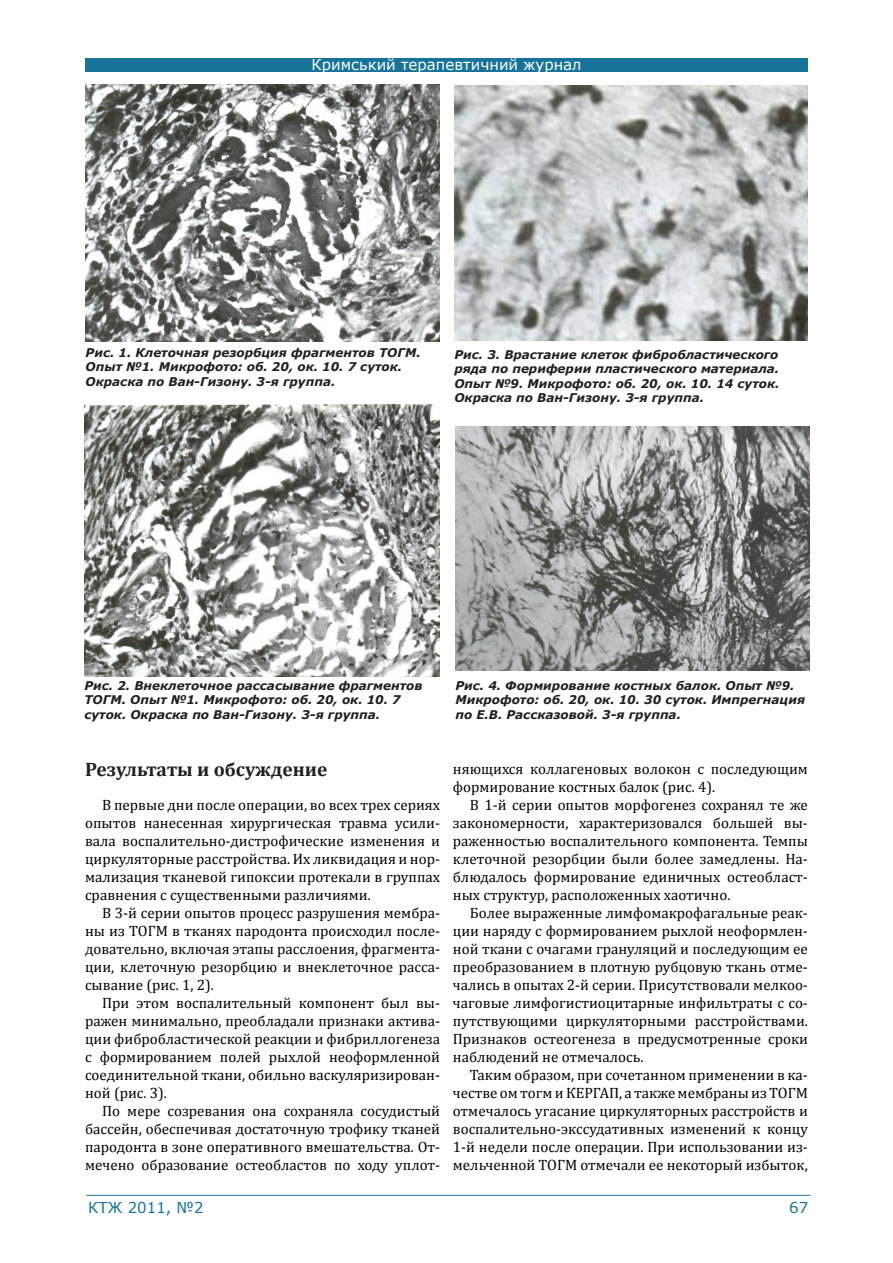
<style>
.page{position:relative;width:893px;height:1263px;background:#fff}
.page>*{position:absolute;margin:0;border:0;box-sizing:border-box;transform-origin:0 0}
.j-Title_3{font:700 19.5px "Cambria";color:#231f20}
.j-BAS{font:15px/18px "Cambria";color:#000;text-align:justify}
.t1{font:15px "Verdana";color:#fff}
.t2{font:15px "Verdana";color:#177399}
.j-Caption{font:italic 700 12px/14.4px "Verdana";color:#231f20}
</style>
<div class="page">
<div style="left:85px;top:58px;width:723px;height:14px;background:#177399"></div>
<hr style="left:86px;top:1195px;width:724px;height:1px;background:#1c759b">
<img style="left:86px;top:84px;width:353px;height:257px">
<img style="left:84px;top:404px;width:355px;height:273px">
<img style="left:454px;top:85px;width:354px;height:255px">
<img style="left:455px;top:426px;width:354px;height:245px">
<p class="t1" style="left:311px;top:54px;width:272px">Кримський терапевтичний журнал</p>
<p class="j-Caption" style="left:86px;top:345px;width:337px">Рис. 1. Клеточная резорбция фрагментов ТОГМ.<br>Опыт №1. Микрофото: об. 20, ок. 10. 7 суток.<br>Окраска по Ван-Гизону. 3-я группа.</p>
<p class="j-Caption" style="left:454px;top:347px;width:327px;text-align:justify">Рис. 3. Врастание клеток фибробластического ряда по периферии пластического материала.<br>Опыт №9. Микрофото: об. 20, ок. 10. 14 суток.<br>Окраска по Ван-Гизону. 3-я группа.</p>
<p class="j-Caption" style="left:84px;top:678px;width:340px">Рис. 2. Внеклеточное рассасывание фрагментов<br>ТОГМ. Опыт №1. Микрофото: об. 20, ок. 10. 7 суток. Окраска по Ван-Гизону. 3-я группа.</p>
<p class="j-Caption" style="left:455px;top:678px;width:351px">Рис. 4. Формирование костных балок. Опыт №9.<br>Микрофото: об. 20, ок. 10. 30 суток. Импрегнация по Е.В. Рассказовой. 3-я группа.</p>
<p class="j-Title_3" style="left:85px;top:756px;width:244px">Результаты и обсуждение</p>
<p class="j-BAS" style="left:85px;top:796px;width:357px;text-indent:17px">В первые дни после операции, во всех трех сериях опытов нанесенная хирургическая травма усили&shy;вала воспалительно-дистрофические изменения и циркуляторные расстройства. Их ликвидация и нор&shy;мализация тканевой гипоксии протекали в группах сравнения с существенными различиями.</p>
<p class="j-BAS" style="left:85px;top:904px;width:357px;text-indent:17px">В 3-й серии опытов процесс разрушения мембра&shy;ны из ТОГМ в тканях пародонта происходил после&shy;довательно, включая этапы расслоения, фрагмента&shy;ции, клеточную резорбцию и внеклеточное расса&shy;сывание (рис. 1, 2).</p>
<p class="j-BAS" style="left:85px;top:994px;width:357px;text-indent:17px">При этом воспалительный компонент был вы&shy;ражен минимально, преобладали признаки актива&shy;ции фибробластической реакции и фибриллогенеза с формированием полей рыхлой неоформленной соединительной ткани, обильно васкуляризирован&shy;ной (рис. 3).</p>
<p class="j-BAS" style="left:85px;top:1102px;width:357px;text-indent:17px">По мере созревания она сохраняла сосудистый бассейн, обеспечивая достаточную трофику тканей пародонта в зоне оперативного вмешательства. От&shy;мечено образование остеобластов по ходу уплот-</p>
<p class="j-BAS" style="left:453px;top:760px;width:357px">няющихся коллагеновых волокон с последующим формирование костных балок (рис. 4).</p>
<p class="j-BAS" style="left:453px;top:796px;width:357px;text-indent:17px">В 1-й серии опытов морфогенез сохранял те же закономерности, характеризовался большей вы&shy;раженностью воспалительного компонента. Темпы клеточной резорбции были более замедлены. На&shy;блюдалось формирование единичных остеобласт&shy;ных структур, расположенных хаотично.</p>
<p class="j-BAS" style="left:453px;top:904px;width:357px;text-indent:17px">Более выраженные лимфомакрофагальные реак&shy;ции наряду с формированием рыхлой неоформлен&shy;ной ткани с очагами грануляций и последующим ее преобразованием в плотную рубцовую ткань отме&shy;чались в опытах 2-й серии. Присутствовали мелкоо&shy;чаговые лимфогистиоцитарные инфильтраты с со&shy;путствующими циркуляторными расстройствами.<br>Признаков остеогенеза в предусмотренные сроки наблюдений не отмечалось.</p>
<p class="j-BAS" style="left:453px;top:1066px;width:357px;text-indent:17px">Таким образом, при сочетанном применении в ка&shy;честве ом тогм и КЕРГАП, а также мембраны из ТОГМ отмечалось угасание циркуляторных расстройств и воспалительно-экссудативных изменений к концу 1-й недели после операции. При использовании из&shy;мельченной ТОГМ отмечали ее некоторый избыток,</p>
<p class="t2" style="left:88px;top:1198px;width:117px">КТЖ 2011, №2</p>
<p class="t2" style="left:789px;top:1198px;width:21px">67</p>
</div>
